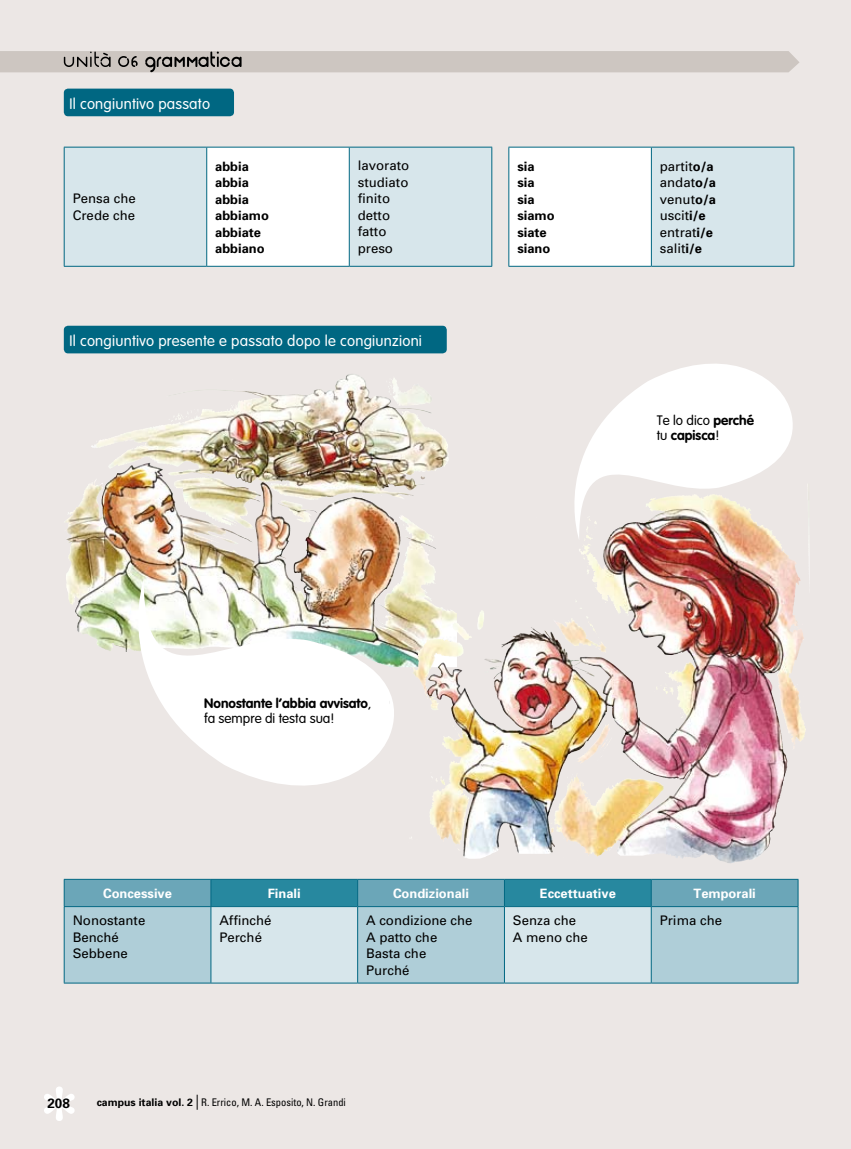
<style>
.page{position:relative;width:851px;height:1149px;background:#fff}
.page>*{position:absolute;margin:0;border:0;box-sizing:border-box;transform-origin:0 0}
.t1{font:300 15px "VAG Rounded";letter-spacing:.015em;color:#fff}
.t2{font:700 13.5px/15px "VAG Rounded";color:#000}
.t3{font:700 13.5px "Univers";color:#000}
.t4{font:13.2px/16.5px "Univers";color:#000}
.t5{font:700 12.9px/16.5px "Univers";color:#000}
.t6{font:700 12.9px "Univers";color:#fff}
.t7{font:condensed 10.5px "Univers";color:#000}
.s1{font-weight:700;font-size:12.9px}
.s2{font-weight:300}
.s3{font-weight:700;font-stretch:normal}
.s4{font-size:15px}
</style>
<div class="page">
<img style="left:0;top:0;width:850px;height:1148px">
<svg style="left:44px;top:1086px;width:31px;height:34px"></svg>
<hr style="left:850px;top:0;width:1px;height:1148px;background:#ece7e5">
<img style="left:196px;top:370px;width:159px;height:25px">
<div style="left:64px;top:89px;width:170px;height:27px;background:#006782;border-radius:4px"></div>
<div style="left:64px;top:325px;width:382px;height:28px;background:#006782;border-radius:4px"></div>
<div style="left:65px;top:148px;width:728px;height:118px;background:#d7e6eb"></div>
<svg style="left:207px;top:147px;width:444px;height:119px"></svg>
<hr style="left:64px;top:147px;width:143px;height:1px;background:#006782">
<hr style="left:64px;top:147px;width:1px;height:119px;background:#006782">
<hr style="left:207px;top:147px;width:142px;height:1px;background:#006782">
<hr style="left:206px;top:147px;width:1px;height:119px;background:#006782">
<hr style="left:349px;top:147px;width:143px;height:1px;background:#006782">
<hr style="left:349px;top:147px;width:1px;height:119px;background:#006782">
<hr style="left:491px;top:147px;width:1px;height:119px;background:#006782">
<hr style="left:508px;top:147px;width:143px;height:1px;background:#006782">
<hr style="left:508px;top:147px;width:1px;height:119px;background:#006782">
<hr style="left:651px;top:147px;width:143px;height:1px;background:#006782">
<hr style="left:651px;top:147px;width:1px;height:119px;background:#006782">
<hr style="left:793px;top:147px;width:1px;height:119px;background:#006782">
<hr style="left:64px;top:266px;width:143px;height:1px;background:#006782">
<hr style="left:207px;top:266px;width:142px;height:1px;background:#006782">
<hr style="left:349px;top:266px;width:143px;height:1px;background:#006782">
<hr style="left:508px;top:266px;width:143px;height:1px;background:#006782">
<hr style="left:651px;top:266px;width:143px;height:1px;background:#006782">
<svg style="left:547px;top:343px;width:250px;height:197px;fill:#ece7e5"></svg>
<img style="left:107px;top:578px;width:293px;height:230px">
<hr style="left:64px;top:878px;width:147px;height:1px;background:#006782">
<hr style="left:211px;top:878px;width:146px;height:1px;background:#006782">
<hr style="left:357px;top:878px;width:147px;height:1px;background:#006782">
<hr style="left:504px;top:878px;width:147px;height:1px;background:#006782">
<hr style="left:651px;top:878px;width:147px;height:1px;background:#006782">
<svg style="left:64px;top:879px;width:734px;height:103px;background:#9fc5d1"></svg>
<hr style="left:64px;top:905px;width:147px;height:1px;background:#006782">
<hr style="left:64px;top:906px;width:1px;height:76px;background:#006782">
<hr style="left:64px;top:982px;width:147px;height:1px;background:#006782">
<hr style="left:211px;top:905px;width:146px;height:1px;background:#006782">
<hr style="left:210px;top:906px;width:1px;height:76px;background:#006782">
<hr style="left:211px;top:982px;width:146px;height:1px;background:#006782">
<hr style="left:357px;top:905px;width:147px;height:1px;background:#006782">
<hr style="left:357px;top:906px;width:1px;height:76px;background:#006782">
<hr style="left:357px;top:982px;width:147px;height:1px;background:#006782">
<hr style="left:504px;top:905px;width:147px;height:1px;background:#006782">
<hr style="left:504px;top:906px;width:1px;height:76px;background:#006782">
<hr style="left:504px;top:982px;width:147px;height:1px;background:#006782">
<hr style="left:651px;top:905px;width:147px;height:1px;background:#006782">
<hr style="left:650px;top:906px;width:1px;height:76px;background:#006782">
<hr style="left:797px;top:906px;width:1px;height:76px;background:#006782">
<hr style="left:651px;top:982px;width:147px;height:1px;background:#006782">
<img style="left:651px;top:483px;width:158px;height:104px">
<svg style="left:0;top:51px;width:799px;height:21px;background:#c3bdb8"></svg>
<p class="t1" style="left:70px;top:95px;width:142px">Il congiuntivo passato</p>
<p class="t4" style="left:73px;top:190px;width:65px">Pensa che<br>Crede che</p>
<p class="t5" style="left:215px;top:158px;width:55px">abbia abbia abbia abbiamo abbiate abbiano</p>
<p class="t4" style="left:358px;top:157px;width:53px">lavorato studiato finito detto fatto preso</p>
<p class="t5" style="left:517px;top:158px;width:39px">sia sia sia siamo siate siano</p>
<p class="t4" style="left:659px;top:158px;width:57px">partit<span class="s1">o/a </span>andat<span class="s1">o/a </span>venut<span class="s1">o/a </span>uscit<span class="s1">i/e </span>entrat<span class="s1">i/e </span>salit<span class="s1">i/e</span></p>
<p class="t1" style="left:70px;top:332px;width:354px">Il congiuntivo presente e passato dopo le congiunzioni</p>
<p class="t2" style="left:204px;top:695px;width:169px">Nonostante l’abbia avvisato<span class="s2">, fa sempre di testa sua!</span></p>
<p class="t2" style="left:656px;top:413px;width:99px"><span class="s2">Te lo dico</span> perché <span class="s2">tu</span> capisca<span class="s2">!</span></p>
<p class="t6" style="left:103px;top:885px;width:70px">Concessive</p>
<p class="t6" style="left:268px;top:885px;width:34px">Finali</p>
<p class="t6" style="left:393px;top:885px;width:77px">Condizionali</p>
<p class="t6" style="left:539px;top:885px;width:77px">Eccettuative</p>
<p class="t6" style="left:693px;top:885px;width:64px">Temporali</p>
<p class="t4" style="left:73px;top:911px;width:74px">Nonostante<br>Benché<br>Sebbene</p>
<p class="t4" style="left:219px;top:911px;width:54px">Affinché<br>Perché</p>
<p class="t4" style="left:366px;top:911px;width:108px">A condizione che<br>A patto che<br>Basta che<br>Purché</p>
<p class="t4" style="left:513px;top:911px;width:76px">Senza che<br>A meno che</p>
<p class="t4" style="left:659px;top:911px;width:64px">Prima che</p>
<p class="t3" style="left:47px;top:1094px;width:24px">208</p>
<p class="t7" style="left:97px;top:1095px;width:251px"><span class="s3">campus italia vol. 2</span> <span class="s4">|</span> R. Errico, M. A. Esposito, N. Grandi</p>
</div>
